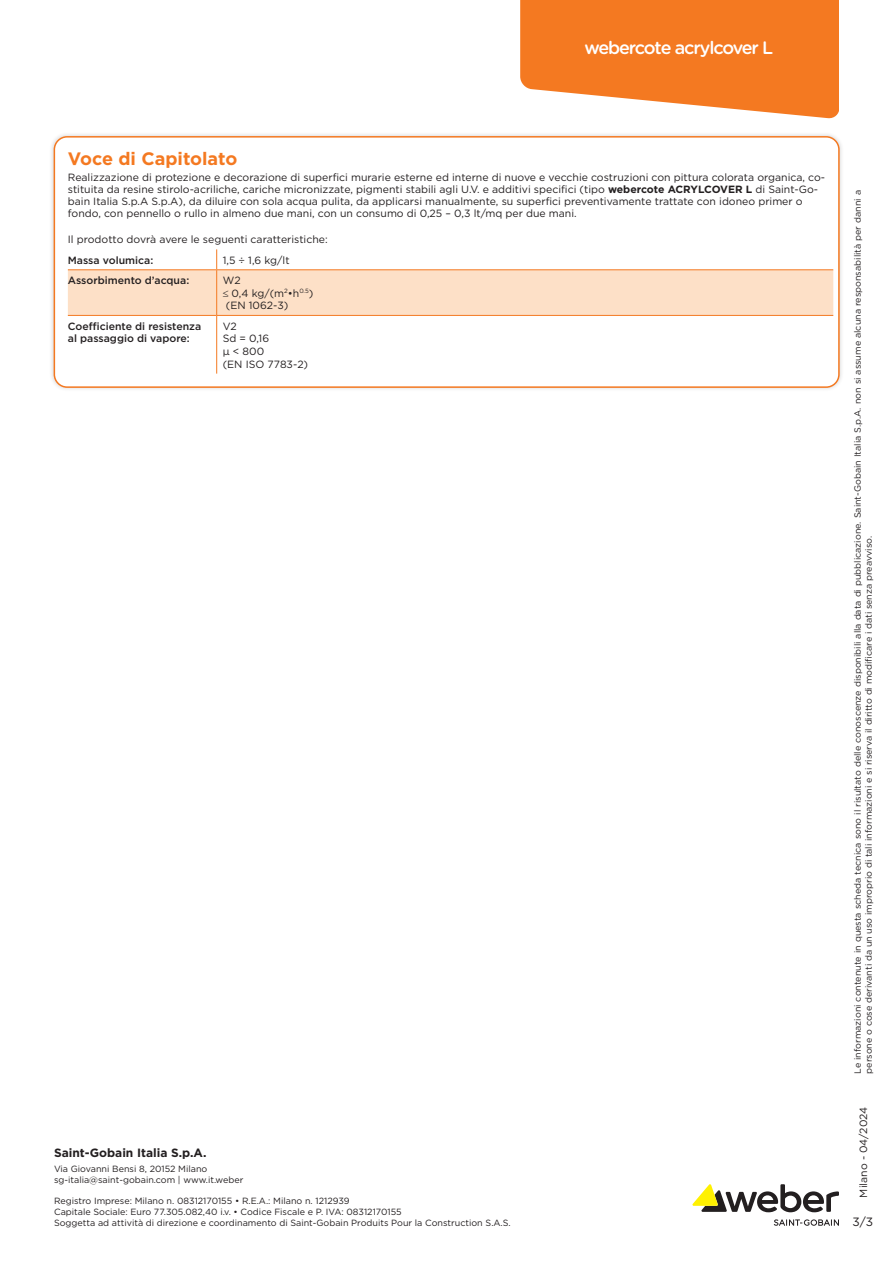
<style>
.page{position:relative;width:893px;height:1263px;background:#fff}
.page>*{position:absolute;margin:0;border:0;box-sizing:border-box;transform-origin:0 0}
.Product_Name_2{font:500 18px "Gotham Rounded";letter-spacing:-.06em;color:#fff}
.Precautions{font:700 18px "Gotham";color:#f47921}
.t1{font:700 12px "Gotham";color:#231f20}
.t2{font:12px "Gotham";color:#231f20}
.texte_sur_fond_jaune{font:10.5px/12px "Gotham";color:#231f20}
.column_1{font:500 10.5px/12.6px "Gotham";color:#231f20}
.column_2{font:10.5px/12.6px "Gotham";color:#231f20}
.t3{font:9px/10.8px "Gotham";color:#231f20}
.s1{font-weight:700}
</style>
<div class="page">
<svg style="left:774px;top:1219px;width:65px;height:7px"></svg>
<svg style="left:692px;top:1184px;width:147px;height:28px"></svg>
<svg style="left:520px;top:0;width:319px;height:119px;background:#f58a3e"></svg>
<div style="left:49px;top:132px;width:795px;height:260px;background:#f4f4f4"></div>
<div style="left:54px;top:137px;width:785px;height:250px;background:#fff;border-radius:13px"></div>
<svg style="left:68px;top:249px;width:765px;height:66px"></svg>
<hr style="left:68px;top:269px;width:149px;height:1px;background:#f47921">
<hr style="left:217px;top:269px;width:616px;height:1px;background:#f47921">
<hr style="left:216px;top:270px;width:1px;height:45px;background:#f47921">
<hr style="left:68px;top:315px;width:149px;height:1px;background:#f47921">
<hr style="left:217px;top:315px;width:616px;height:1px;background:#f47921">
<hr style="left:216px;top:316px;width:1px;height:58px;background:#f47921">
<div style="left:54px;top:136px;width:786px;height:252px;border:2px solid #f47921;border-radius:13px"></div>
<p class="Product_Name_2" style="left:584px;top:35px;width:190px">webercote acrylcover L</p>
<p class="Precautions" style="left:68px;top:146px;width:171px">Voce di Capitolato</p>
<p class="texte_sur_fond_jaune" style="left:68px;top:171px;width:759px">Realizzazione di protezione e decorazione di superfici murarie esterne ed interne di nuove e vecchie costruzioni con pittura colorata organica, co&shy;stituita da resine stirolo-acriliche, cariche micronizzate, pigmenti stabili agli U.V. e additivi specifici (tipo <span class="s1">webercote ACRYLCOVER L</span> di Saint-Go&shy;bain Italia S.p.A S.p.A), da diluire con sola acqua pulita, da applicarsi manualmente, su superfici preventivamente trattate con idoneo primer o fondo, con pennello o rullo in almeno due mani, con un consumo di 0,25 – 0,3 lt/mq per due mani.</p>
<p class="texte_sur_fond_jaune" style="left:68px;top:233px;width:261px">Il prodotto dovrà avere le seguenti caratteristiche:</p>
<p class="column_1" style="left:68px;top:254px;width:87px">Massa volumica:</p>
<p class="column_2" style="left:223px;top:254px;width:68px">1,5 ÷ 1,6 kg/lt</p>
<p class="column_1" style="left:68px;top:274px;width:123px">Assorbimento d’acqua:</p>
<p class="column_2" style="left:223px;top:274px;width:19px">W2</p>
<p class="column_2" style="left:223px;top:287px;width:92px">≤ 0,4 kg/(m<sup>2</sup>•h<sup>0.5</sup>)</p>
<p class="column_2" style="left:226px;top:299px;width:64px">(EN 1062-3)</p>
<p class="column_1" style="left:68px;top:320px;width:135px">Coefficiente di resistenza al passaggio di vapore:</p>
<p class="column_2" style="left:223px;top:320px;width:87px">V2<br>Sd = 0,16<br>μ &lt; 800<br>(EN ISO 7783-2)</p>
<h2 class="t1" style="left:54px;top:1144px;width:154px">Saint-Gobain Italia S.p.A.</h2>
<p class="t3" style="left:54px;top:1163px;width:191px">Via Giovanni Bensi 8, 20152 Milano sg-italia@saint-gobain.com | www.it.weber</p>
<p class="t3" style="left:54px;top:1195px;width:458px">Registro Imprese: Milano n. 08312170155 • R.E.A.: Milano n. 1212939<br>Capitale Sociale: Euro 77.305.082,40 i.v. • Codice Fiscale e P. IVA: 08312170155<br>Soggetta ad attività di direzione e coordinamento di Saint-Gobain Produits Pour la Construction S.A.S.</p>
<p class="t3" style="left:852px;top:1074px;width:885px;rotate:-90deg">Le informazioni contenute in questa scheda tecnica sono il risultato delle conoscenze disponibili alla data di pubblicazione. Saint-Gobain Italia S.p.A. non si assume alcuna responsabilità per danni a persone o cose derivanti da un uso improprio di tali informazioni e si riserva il diritto di modificare i dati senza preavviso.</p>
<p class="texte_sur_fond_jaune" style="left:857px;top:1197px;width:92px;rotate:-90deg">Milano - 04/2024</p>
<h2 class="t2" style="left:852px;top:1214px;width:22px">3/3</h2>
</div>
